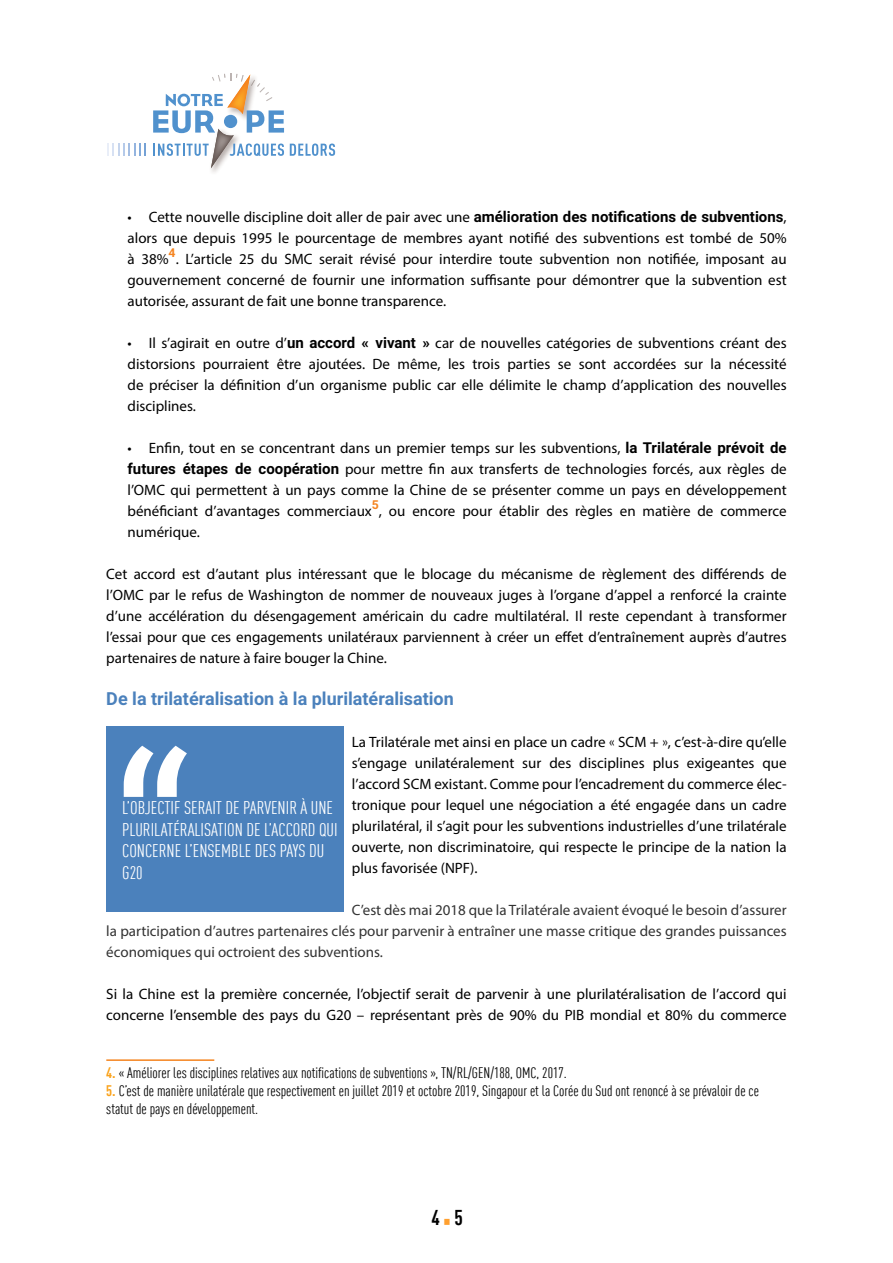
<style>
.page{position:relative;width:893px;height:1263px;background:#fff}
.page>*{position:absolute;margin:0;border:0;box-sizing:border-box;transform-origin:0 0}
.t1{font:217.5px "Roboto";color:#fff}
.t2{font:700 condensed 21px "DIN Offc Pro";color:#000}
.t3{font:condensed 18px/21.6px "DIN Offc Pro";color:#fff}
.t4{font:700 18px "Roboto";color:#4b81bc}
.t5{font:15px/21px "Myriad Pro";color:#000;text-align:justify}
.t6{font:condensed 15px/18px "DIN Offc Pro";color:#000}
.t7{font:15px/21px "Myriad Pro";color:#333;text-align:justify}
.t8{font:700 12.3px "Roboto";color:#f5841f}
.s1{font-family:"Roboto";font-weight:700}
.s2{font-family:"DIN Offc Pro";font-stretch:condensed}
.s3{font-weight:700;color:#faa21b}
.s4{font-family:"DejaVu Serif Condensed";font-weight:400;font-stretch:normal;font-size:12px;color:#ffa02f}
</style>
<div class="page">
<svg style="left:107px;top:144px;width:39px;height:12px"></svg>
<svg style="left:153px;top:73px;width:131px;height:95px"></svg>
<svg style="left:290px;top:143px;width:45px;height:13px"></svg>
<hr style="left:106px;top:1059px;width:108px;height:2px;background:#f5841f">
<div style="left:106px;top:726px;width:237px;height:186px;background:#4b81bc"></div>
<p class="t5" style="left:128px;top:206px;width:661px">• Cette nouvelle discipline doit aller de pair avec une <span class="s1">amélioration des notifications de subventions</span>, alors que depuis 1995 le pourcentage de membres ayant notifié des subventions est tombé de 50% à 38%</p>
<p class="t8" style="left:169px;top:244px;width:9px">4</p>
<p class="t5" style="left:128px;top:248px;width:661px;text-indent:48px">. L’article 25 du SMC serait révisé pour interdire toute subvention non notifiée, imposant au gouvernement concerné de fournir une information suffisante pour démontrer que la subvention est autorisée, assurant de fait une bonne transparence.</p>
<p class="t5" style="left:128px;top:332px;width:661px">• Il s’agirait en outre d’<span class="s1">un accord « vivant »</span> car de nouvelles catégories de subventions créant des distorsions pourraient être ajoutées. De même, les trois parties se sont accordées sur la nécessité de préciser la définition d’un organisme public car elle délimite le champ d’application des nouvelles disciplines.</p>
<p class="t5" style="left:128px;top:437px;width:661px">• Enfin, tout en se concentrant dans un premier temps sur les subventions, <span class="s1">la Trilatérale prévoit de futures étapes de coopération</span> pour mettre fin aux transferts de technologies forcés, aux règles de l’OMC qui permettent à un pays comme la Chine de se présenter comme un pays en développement bénéficiant d’avantages commerciaux</p>
<p class="t8" style="left:372px;top:496px;width:9px">5</p>
<p class="t5" style="left:379px;top:500px;width:409px">, ou encore pour établir des règles en matière de commerce</p>
<p class="t5" style="left:128px;top:521px;width:74px">numérique.</p>
<p class="t5" style="left:106px;top:563px;width:682px">Cet accord est d’autant plus intéressant que le blocage du mécanisme de règlement des différends de l’OMC par le refus de Washington de nommer de nouveaux juges à l’organe d’appel a renforcé la crainte d’une accélération du désengagement américain du cadre multilatéral. Il reste cependant à transformer l’essai pour que ces engagements unilatéraux parviennent à créer un effet d’entraînement auprès d’autres partenaires de nature à faire bouger la Chine.</p>
<p class="t4" style="left:106px;top:686px;width:349px">De la trilatéralisation à la plurilatéralisation</p>
<p class="t5" style="left:352px;top:731px;width:436px">La Trilatérale met ainsi en place un cadre <span class="s2">«</span> SCM + <span class="s2">»</span>, c’est-à-dire qu’elle s’engage unilatéralement sur des disciplines plus exigeantes que l’accord SCM existant. Comme pour l’encadrement du commerce élec&shy;tronique pour lequel une négociation a été engagée dans un cadre plurilatéral, il s’agit pour les subventions industrielles d’une trilatérale ouverte, non discriminatoire, qui respecte le principe de la nation la plus favorisée (NPF).</p>
<p class="t7" style="left:106px;top:899px;width:682px;text-indent:246px">C’est dès mai 2018 que la Trilatérale avaient évoqué le besoin d’assurer la participation d’autres partenaires clés pour parvenir à entraîner une masse critique des grandes puissances économiques qui octroient des subventions.</p>
<p class="t5" style="left:106px;top:983px;width:682px">Si la Chine est la première concernée, l’objectif serait de parvenir à une plurilatéralisation de l’accord qui concerne l’ensemble des pays du G20 – représentant près de 90% du PIB mondial et 80% du commerce</p>
<h1 class="t1" style="left:113px;top:681px;width:78px">“</h1>
<p class="t3" style="left:122px;top:796px;width:217px">L’OBJECTIF SERAIT DE PARVENIR À UNE<br>PLURILATÉRALISATION DE L’ACCORD QUI<br>CONCERNE L’ENSEMBLE DES PAYS DU</p>
<p class="t3" style="left:122px;top:860px;width:22px">G20</p>
<p class="t6" style="left:106px;top:1063px;width:462px"><span class="s3">4.</span> « Améliorer les disciplines relatives aux notifications de subventions », TN/RL/GEN/188, OMC, 2017.</p>
<p class="t6" style="left:106px;top:1081px;width:654px"><span class="s3">5.</span> C’est de manière unilatérale que respectivement en juillet 2019 et octobre 2019, Singapour et la Corée du Sud ont renoncé à se prévaloir de ce statut de pays en développement.</p>
<h2 class="t2" style="left:431px;top:1202px;width:33px">4<span class="s4">▪</span>5</h2>
</div>
